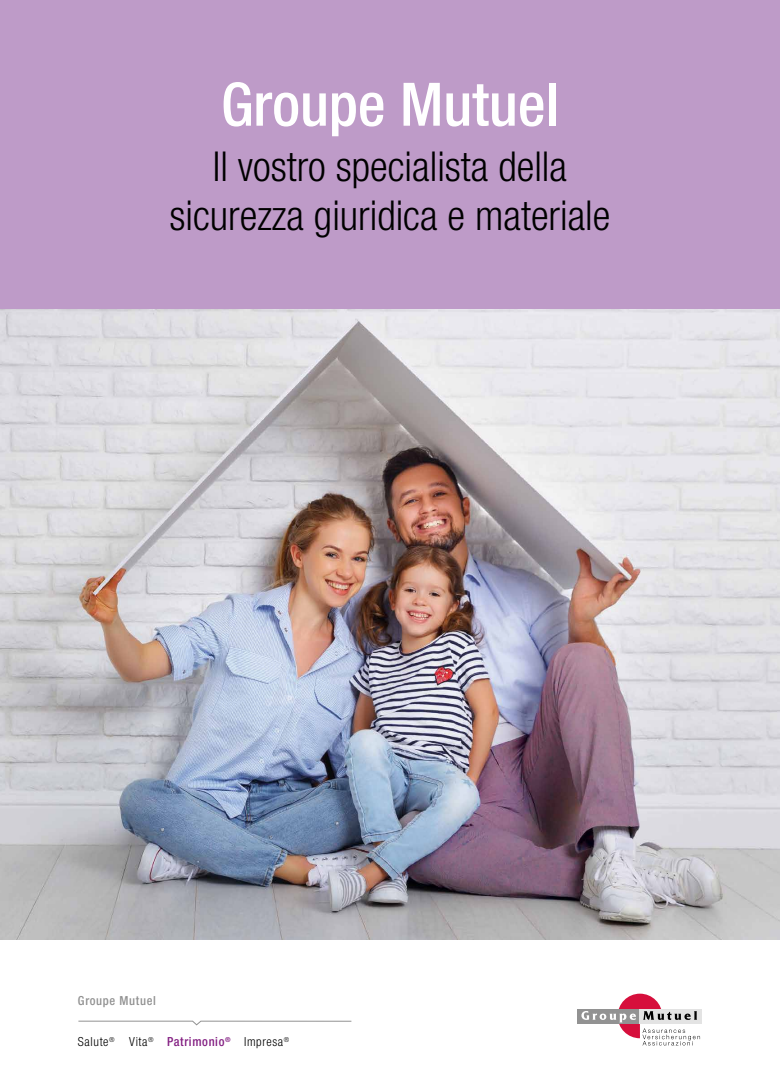
<style>
.page{position:relative;width:780px;height:1081px;background:#fff}
.page>*{position:absolute;margin:0;border:0;box-sizing:border-box;transform-origin:0 0}
.t1{font:500 condensed 60px "Helvetica Neue LT";color:#fff}
.t2{font:300 condensed 41.25px/49.5px "Helvetica Neue LT";color:#000;text-align:center}
.t3{font:300 condensed 12.5px "Helvetica Neue LT";letter-spacing:.05em;color:#000}
.t4{font:500 condensed 12.5px "Helvetica Neue LT";letter-spacing:.05em;color:#929292}
.t5{font:500 condensed 12.5px "Helvetica Neue LT";letter-spacing:.05em;color:#831f82}
</style>
<div class="page">
<img style="left:0;top:309px;width:780px;height:630px">
<div style="left:578px;top:1008px;width:62px;height:15px;background:#929292"></div>
<div style="left:640px;top:1008px;width:62px;height:15px;background:#e3e3e3"></div>
<svg style="left:581px;top:993px;width:119px;height:52px"></svg>
<svg style="left:78px;top:1020px;width:273px;height:6px"></svg>
<div style="left:0;top:0;width:780px;height:309px;background:#be9bc8"></div>
<h1 class="t1" style="left:221px;top:69px;width:339px">Groupe Mutuel</h1>
<p class="t2" style="left:169px;top:141px;width:442px">Il vostro specialista della sicurezza giuridica e materiale</p>
<p class="t4" style="left:78px;top:992px;width:79px">Groupe Mutuel</p>
<p class="t3" style="left:78px;top:1034px;width:38px">Salute<sup>®</sup></p>
<p class="t3" style="left:129px;top:1034px;width:26px">Vita<sup>®</sup></p>
<p class="t5" style="left:167px;top:1033px;width:65px">Patrimonio<sup>®</sup></p>
<p class="t3" style="left:244px;top:1034px;width:47px">Impresa<sup>®</sup></p>
</div>
